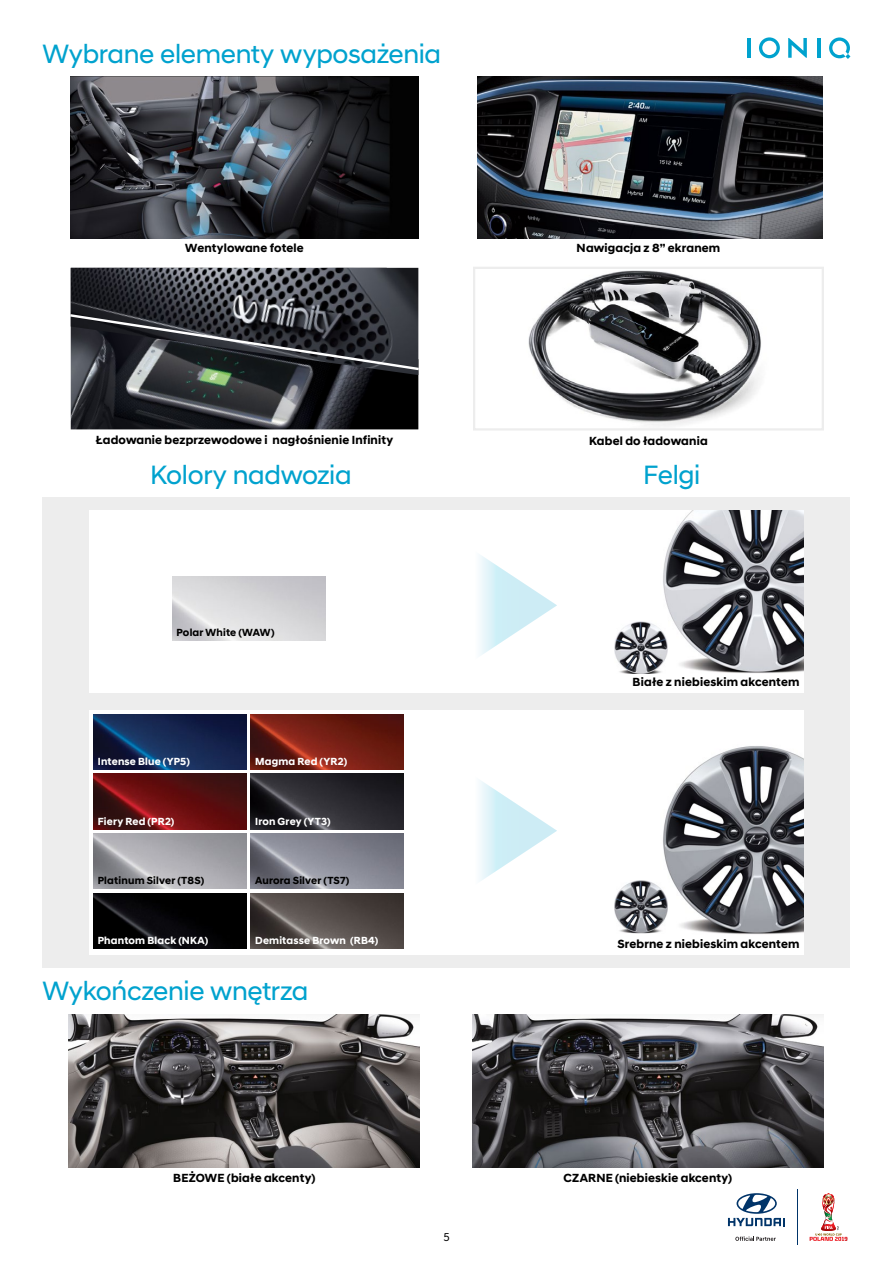
<style>
.page{position:relative;width:893px;height:1263px;background:#fff}
.page>*{position:absolute;margin:0;border:0;box-sizing:border-box;transform-origin:0 0}
.t1{font:27px "Hyundai Sans Head";letter-spacing:-.015em;color:#00a2ce}
.t2{font:700 12px "Hyundai Sans Head";letter-spacing:.015em;color:#000}
.t3{font:12px "Hyundai Sans Text";color:#000}
.t4{font:700 10.5px "Hyundai Sans Head";letter-spacing:.02em;color:#fff}
.t5{font:700 10.5px "Hyundai Sans Head";letter-spacing:.02em;color:#000}
</style>
<div class="page">
<div style="left:43px;top:497px;width:807px;height:471px;background:#ededed"></div>
<div style="left:89px;top:510px;width:715px;height:183px;background:#fff"></div>
<div style="left:89px;top:710px;width:715px;height:245px;background:#fff"></div>
<hr style="left:747px;top:38px;width:4px;height:20px;background:#00a2ce">
<hr style="left:817px;top:38px;width:4px;height:20px;background:#00a2ce">
<svg style="left:759px;top:37px;width:21px;height:21px"></svg>
<svg style="left:788px;top:38px;width:19px;height:20px"></svg>
<svg style="left:829px;top:37px;width:21px;height:21px"></svg>
<img style="left:94px;top:833px;width:153px;height:56px">
<img style="left:251px;top:833px;width:153px;height:56px">
<img style="left:94px;top:714px;width:153px;height:56px">
<img style="left:94px;top:893px;width:153px;height:55px">
<img style="left:251px;top:774px;width:153px;height:55px">
<img style="left:251px;top:893px;width:153px;height:55px">
<img style="left:251px;top:714px;width:153px;height:56px">
<img style="left:94px;top:774px;width:153px;height:55px">
<img style="left:70px;top:76px;width:349px;height:162px">
<img style="left:478px;top:76px;width:345px;height:162px">
<img style="left:71px;top:375px;width:347px;height:54px">
<img style="left:71px;top:268px;width:347px;height:107px">
<svg style="left:70px;top:313px;width:349px;height:59px;background:#373a3f"></svg>
<img style="left:528px;top:270px;width:233px;height:156px">
<div style="left:473px;top:267px;width:351px;height:163px;border:2px solid #ededed"></div>
<img style="left:663px;top:746px;width:141px;height:188px">
<img style="left:663px;top:510px;width:141px;height:163px">
<img style="left:69px;top:1014px;width:351px;height:154px">
<img style="left:472px;top:1014px;width:351px;height:154px">
<img style="left:614px;top:880px;width:54px;height:53px">
<img style="left:614px;top:621px;width:54px;height:53px">
<svg style="left:480px;top:780px;width:77px;height:101px"></svg>
<svg style="left:480px;top:555px;width:77px;height:101px"></svg>
<svg style="left:728px;top:1189px;width:120px;height:56px"></svg>
<h1 class="t1" style="left:43px;top:37px;width:400px">Wybrane elementy wyposażenia</h1>
<p class="t2" style="left:185px;top:241px;width:120px">Wentylowane fotele</p>
<p class="t2" style="left:577px;top:241px;width:145px">Nawigacja z 8” ekranem</p>
<p class="t2" style="left:96px;top:432px;width:299px">Ładowanie bezprzewodowe i nagłośnienie Infinity</p>
<p class="t2" style="left:589px;top:434px;width:120px">Kabel do ładowania</p>
<h1 class="t1" style="left:150px;top:458px;width:203px">Kolory nadwozia</h1>
<p class="t5" style="left:176px;top:626px;width:100px">Polar White (WAW)</p>
<p class="t4" style="left:98px;top:755px;width:94px">Intense Blue (YP5)</p>
<p class="t4" style="left:98px;top:815px;width:78px">Fiery Red (PR2)</p>
<p class="t4" style="left:255px;top:755px;width:94px">Magma Red (YR2)</p>
<p class="t4" style="left:255px;top:815px;width:77px">Iron Grey (YT3)</p>
<p class="t5" style="left:98px;top:874px;width:108px">Platinum Silver (T8S)</p>
<p class="t5" style="left:255px;top:874px;width:96px">Aurora Silver (TS7)</p>
<p class="t4" style="left:98px;top:934px;width:112px">Phantom Black (NKA)</p>
<p class="t4" style="left:255px;top:934px;width:125px">Demitasse Brown (RB4)</p>
<h1 class="t1" style="left:43px;top:974px;width:267px">Wykończenie wnętrza</h1>
<h1 class="t1" style="left:643px;top:458px;width:59px">Felgi</h1>
<p class="t2" style="left:633px;top:675px;width:168px">Białe z niebieskim akcentem</p>
<p class="t2" style="left:617px;top:937px;width:183px">Srebrne z niebieskim akcentem</p>
<p class="t2" style="left:173px;top:1171px;width:144px">BEŻOWE (białe akcenty)</p>
<p class="t2" style="left:564px;top:1171px;width:170px">CZARNE (niebieskie akcenty)</p>
<p class="t3" style="left:443px;top:1230px;width:8px">5</p>
</div>
